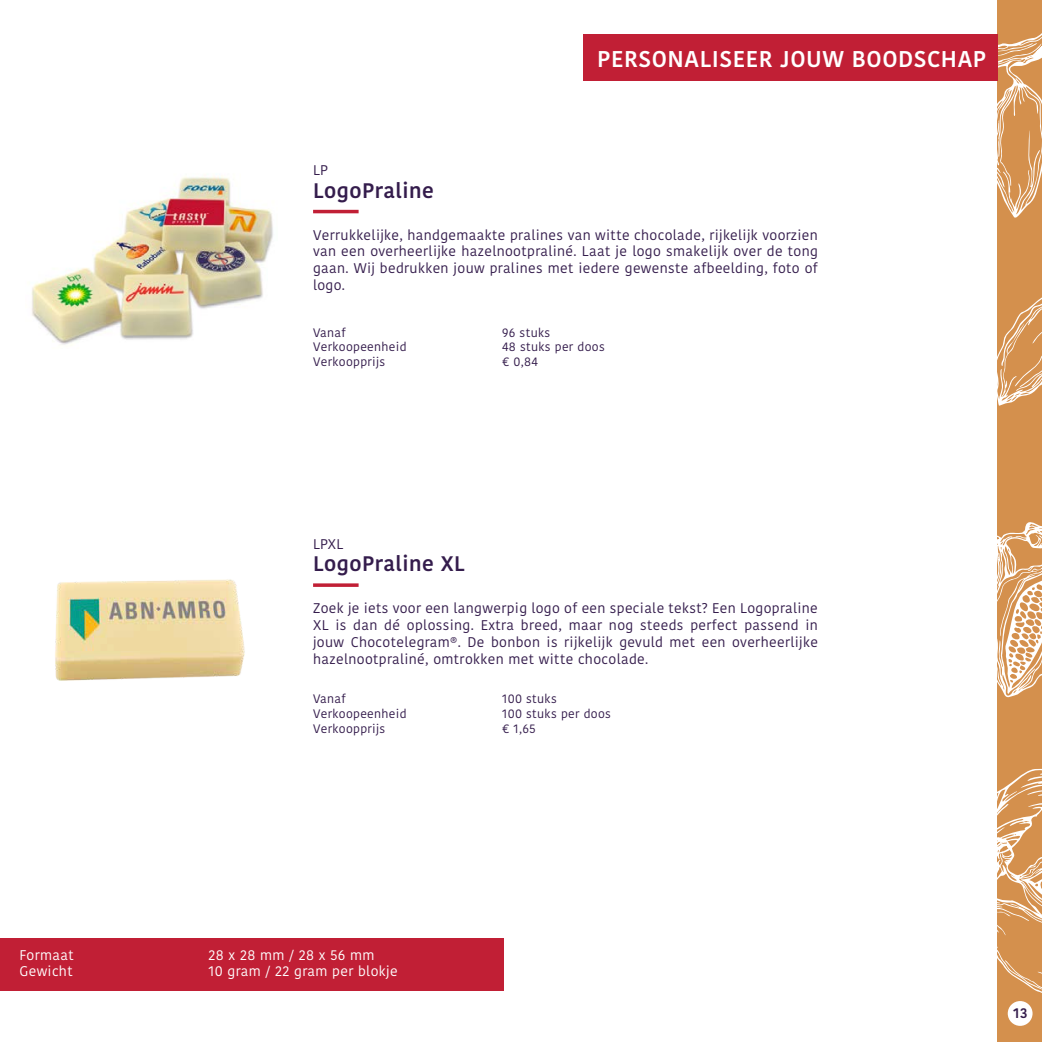
<style>
.page{position:relative;width:1042px;height:1042px;background:#fff}
.page>*{position:absolute;margin:0;border:0;box-sizing:border-box;transform-origin:0 0}
.t1{font:600 22.75px "Kohinoor Bangla";letter-spacing:.025em;color:#fff}
.t2{font:600 21px "Kohinoor Bangla";letter-spacing:.025em;color:#341c4c}
.t3{font:14px/16.8px "Kohinoor Bangla";letter-spacing:.025em;color:#341c4c;text-align:justify}
.t4{font:14px "Kohinoor Bangla";letter-spacing:.025em;color:#fff}
.t5{font:600 14px "Kohinoor Bangla";color:#341c4c}
.t6{font:12.25px "Kohinoor Bangla";letter-spacing:.025em;color:#341c4c}
</style>
<div class="page">
<div style="left:997px;top:0;width:45px;height:1042px;background:#d4904d"></div>
<svg style="left:857px;top:33px;width:185px;height:185px"></svg>
<svg style="left:997px;top:522px;width:45px;height:176px"></svg>
<svg style="left:997px;top:297px;width:45px;height:109px"></svg>
<svg style="left:997px;top:768px;width:45px;height:225px"></svg>
<hr style="left:313px;top:210px;width:46px;height:3px;background:#c11f35">
<svg style="left:313px;top:583px;width:46px;height:4px"></svg>
<img style="left:31px;top:176px;width:242px;height:169px">
<img style="left:55px;top:579px;width:190px;height:102px">
<div style="left:583px;top:34px;width:414px;height:46px;background:#c11f35"></div>
<div style="left:0;top:938px;width:503px;height:53px;background:#c11f35"></div>
<div style="left:1007px;top:1001px;width:25px;height:25px;background:#fff;border-radius:50%"></div>
<p class="t3" style="left:313px;top:162px;width:17px">LP</p>
<p class="t1" style="left:597px;top:40px;width:390px">PERSONALISEER JOUW BOODSCHAP</p>
<p class="t2" style="left:313px;top:173px;width:122px">LogoPraline</p>
<p class="t3" style="left:313px;top:226px;width:506px">Verrukkelijke, handgemaakte pralines van witte chocolade, rijkelijk voorzien van een overheerlijke hazelnootpraliné. Laat je logo smakelijk over de tong gaan. Wij bedrukken jouw pralines met iedere gewenste afbeelding, foto of logo.</p>
<p class="t6" style="left:313px;top:323px;width:34px">Vanaf</p>
<p class="t6" style="left:502px;top:323px;width:50px">96 stuks</p>
<p class="t6" style="left:313px;top:337px;width:95px">Verkoopeenheid</p>
<p class="t6" style="left:502px;top:337px;width:104px">48 stuks per doos</p>
<p class="t6" style="left:313px;top:352px;width:74px">Verkoopprijs</p>
<p class="t6" style="left:502px;top:352px;width:37px">€ 0,84</p>
<p class="t3" style="left:313px;top:535px;width:32px">LPXL</p>
<p class="t2" style="left:313px;top:546px;width:153px">LogoPraline XL</p>
<p class="t3" style="left:313px;top:599px;width:506px">Zoek je iets voor een langwerpig logo of een speciale tekst? Een Logopraline XL is dan dé oplossing. Extra breed, maar nog steeds perfect passend in jouw Chocotelegram®. De bonbon is rijkelijk gevuld met een overheerlijke hazelnootpraliné, omtrokken met witte chocolade.</p>
<p class="t6" style="left:313px;top:689px;width:34px">Vanaf</p>
<p class="t6" style="left:502px;top:689px;width:56px">100 stuks</p>
<p class="t6" style="left:313px;top:704px;width:95px">Verkoopeenheid</p>
<p class="t6" style="left:502px;top:704px;width:110px">100 stuks per doos</p>
<p class="t6" style="left:313px;top:719px;width:74px">Verkoopprijs</p>
<p class="t6" style="left:502px;top:719px;width:35px">€ 1,65</p>
<p class="t4" style="left:19px;top:944px;width:56px">Formaat</p>
<p class="t4" style="left:208px;top:944px;width:168px">28 x 28 mm / 28 x 56 mm</p>
<p class="t4" style="left:19px;top:960px;width:55px">Gewicht</p>
<p class="t4" style="left:208px;top:960px;width:191px">10 gram / 22 gram per blokje</p>
<p class="t5" style="left:1013px;top:1001px;width:16px">13</p>
</div>
